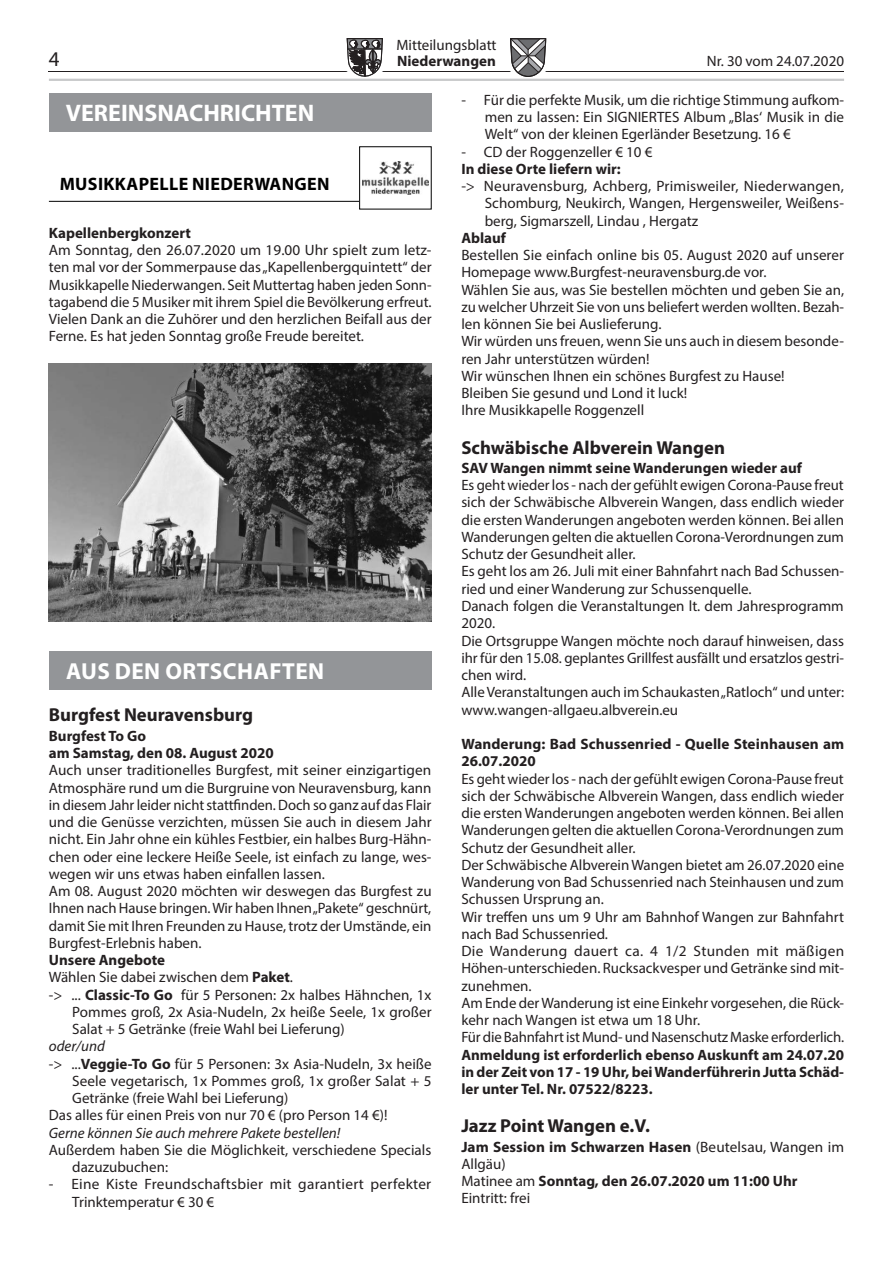
<style>
.page{position:relative;width:893px;height:1263px;background:#fff}
.page>*{position:absolute;margin:0;border:0;box-sizing:border-box;transform-origin:0 0}
.t1{font:700 24px "Myriad Pro";color:#fff}
.t2{font:700 23.25px "Myriad Pro";letter-spacing:.02em;color:#fff}
.t3{font:21px "Myriad Pro";color:#231f20}
.t4{font:700 18.75px "Myriad Pro";color:#231f20}
.t5{font:700 18px "Myriad Pro";letter-spacing:.02em;color:#000}
.t6{font:15px/17.2px "Myriad Pro";color:#231f20}
.t7{font:700 15px/17.2px "Myriad Pro";color:#231f20}
.t8{font:italic 15px "Myriad Pro";color:#231f20}
.s1{font-weight:400}
.s2{font-weight:700}
</style>
<div class="page">
<hr style="left:49px;top:71px;width:795px;height:1px;background:#231f20">
<svg style="left:347px;top:38px;width:36px;height:39px"></svg>
<svg style="left:510px;top:38px;width:36px;height:39px"></svg>
<hr style="left:49px;top:79px;width:795px;height:2px;background:#c7c8ca">
<div style="left:49px;top:93px;width:383px;height:38px;background:#939598"></div>
<hr style="left:49px;top:201px;width:382px;height:1px;background:#000">
<div style="left:360px;top:147px;width:71px;height:62px;background:#fff"></div>
<img style="left:363px;top:161px;width:65px;height:33px">
<img style="left:49px;top:363px;width:383px;height:259px">
<div style="left:49px;top:651px;width:383px;height:38px;background:#939598"></div>
<p class="t6" style="left:396px;top:36px;width:102px">Mitteilungsblatt</p>
<h3 class="t3" style="left:49px;top:46px;width:12px">4</h3>
<p class="t7" style="left:397px;top:52px;width:100px">Niederwangen</p>
<p class="t6" style="left:707px;top:52px;width:139px">Nr. 30 vom 24.07.2020</p>
<h1 class="t1" style="left:66px;top:97px;width:250px">VEREINSNACHRICHTEN</h1>
<p class="t6" style="left:485px;top:91px;width:361px;text-align:justify;text-indent:-23px">- Für die perfekte Musik, um die richtige Stimmung aufkom&shy;men zu lassen: Ein SIGNIERTES Album „Blas‘ Musik in die Welt“ von der kleinen Egerländer Besetzung. 16 €</p>
<p class="t6" style="left:461px;top:143px;width:193px">- CD der Roggenzeller € 10 €</p>
<p class="t7" style="left:461px;top:160px;width:161px">In diese Orte liefern wir:</p>
<p class="t6" style="left:485px;top:177px;width:361px;text-align:justify;text-indent:-23px">-&gt; Neuravensburg, Achberg, Primisweiler, Niederwangen, Schomburg, Neukirch, Wangen, Hergensweiler, Weißens&shy;berg, Sigmarszell, Lindau , Hergatz</p>
<p class="t7" style="left:461px;top:229px;width:46px">Ablauf</p>
<p class="t6" style="left:461px;top:246px;width:384px">Bestellen Sie einfach online bis 05. August 2020 auf unserer Homepage www.Burgfest-neuravensburg.de vor.<br>Wählen Sie aus, was Sie bestellen möchten und geben Sie an, zu welcher Uhrzeit Sie von uns beliefert werden wollten. Bezah&shy;len können Sie bei Auslieferung.<br>Wir würden uns freuen, wenn Sie uns auch in diesem besonde&shy;ren Jahr unterstützen würden!<br>Wir wünschen Ihnen ein schönes Burgfest zu Hause!<br>Bleiben Sie gesund und Lond it luck!<br>Ihre Musikkapelle Roggenzell</p>
<p class="t4" style="left:461px;top:435px;width:265px">Schwäbische Albverein Wangen</p>
<p class="t7" style="left:461px;top:459px;width:342px">SAV Wangen nimmt seine Wanderungen wieder auf</p>
<p class="t6" style="left:461px;top:476px;width:384px">Es geht wieder los - nach der gefühlt ewigen Corona-Pause freut sich der Schwäbische Albverein Wangen, dass endlich wieder die ersten Wanderungen angeboten werden können. Bei allen Wanderungen gelten die aktuellen Corona-Verordnungen zum Schutz der Gesundheit aller.<br>Es geht los am 26. Juli mit einer Bahnfahrt nach Bad Schussen&shy;ried und einer Wanderung zur Schussenquelle.<br>Danach folgen die Veranstaltungen lt. dem Jahresprogramm 2020.<br>Die Ortsgruppe Wangen möchte noch darauf hinweisen, dass ihr für den 15.08. geplantes Grillfest ausfällt und ersatzlos gestri&shy;chen wird.<br>Alle Veranstaltungen auch im Schaukasten „Ratloch“ und unter: www.wangen-allgaeu.albverein.eu</p>
<p class="t7" style="left:461px;top:735px;width:384px">Wanderung: Bad Schussenried - Quelle Steinhausen am<br>26.07.2020</p>
<p class="t6" style="left:461px;top:770px;width:384px">Es geht wieder los - nach der gefühlt ewigen Corona-Pause freut sich der Schwäbische Albverein Wangen, dass endlich wieder die ersten Wanderungen angeboten werden können. Bei allen Wanderungen gelten die aktuellen Corona-Verordnungen zum Schutz der Gesundheit aller.<br>Der Schwäbische Albverein Wangen bietet am 26.07.2020 eine Wanderung von Bad Schussenried nach Steinhausen und zum Schussen Ursprung an.<br>Wir treffen uns um 9 Uhr am Bahnhof Wangen zur Bahnfahrt nach Bad Schussenried.<br>Die Wanderung dauert ca. 4 1/2 Stunden mit mäßigen Höhen-unterschieden. Rucksackvesper und Getränke sind mit&shy;zunehmen.<br>Am Ende der Wanderung ist eine Einkehr vorgesehen, die Rück&shy;kehr nach Wangen ist etwa um 18 Uhr.<br>Für die Bahnfahrt ist Mund- und Nasenschutz Maske erforderlich.</p>
<p class="t7" style="left:461px;top:1045px;width:384px;text-align:justify">Anmeldung ist erforderlich ebenso Auskunft am 24.07.20 in der Zeit von 17 - 19 Uhr, bei Wanderführerin Jutta Schäd&shy;ler unter Tel. Nr. 07522/8223.</p>
<p class="t4" style="left:461px;top:1114px;width:190px">Jazz Point Wangen e.V.</p>
<p class="t7" style="left:461px;top:1137px;width:384px">Jam Session im Schwarzen Hasen <span class="s1">(Beutelsau, Wangen im<br>Allgäu)<br>Matinee am</span> Sonntag, den 26.07.2020 um 11:00 Uhr<br><span class="s1">Eintritt: frei</span></p>
<p class="t5" style="left:60px;top:172px;width:271px">MUSIKKAPELLE NIEDERWANGEN</p>
<p class="t7" style="left:49px;top:224px;width:144px">Kapellenbergkonzert</p>
<p class="t6" style="left:49px;top:241px;width:384px;text-align:justify">Am Sonntag, den 26.07.2020 um 19.00 Uhr spielt zum letz&shy;ten mal vor der Sommerpause das „Kapellenbergquintett“ der Musikkapelle Niederwangen. Seit Muttertag haben jeden Sonn&shy;tagabend die 5 Musiker mit ihrem Spiel die Bevölkerung erfreut.<br>Vielen Dank an die Zuhörer und den herzlichen Beifall aus der Ferne. Es hat jeden Sonntag große Freude bereitet.</p>
<h2 class="t2" style="left:66px;top:656px;width:260px">AUS DEN ORTSCHAFTEN</h2>
<p class="t4" style="left:49px;top:703px;width:206px">Burgfest Neuravensburg</p>
<p class="t7" style="left:49px;top:727px;width:226px">Burgfest To Go<br>am Samstag, den 08. August 2020</p>
<p class="t6" style="left:49px;top:761px;width:384px">Auch unser traditionelles Burgfest, mit seiner einzigartigen Atmosphäre rund um die Burgruine von Neuravensburg, kann in diesem Jahr leider nicht stattfinden. Doch so ganz auf das Flair und die Genüsse verzichten, müssen Sie auch in diesem Jahr nicht. Ein Jahr ohne ein kühles Festbier, ein halbes Burg-Hähn&shy;chen oder eine leckere Heiße Seele, ist einfach zu lange, wes&shy;wegen wir uns etwas haben einfallen lassen.<br>Am 08. August 2020 möchten wir deswegen das Burgfest zu Ihnen nach Hause bringen. Wir haben Ihnen „Pakete“ geschnürt, damit Sie mit Ihren Freunden zu Hause, trotz der Umstände, ein Burgfest-Erlebnis haben.</p>
<p class="t7" style="left:49px;top:951px;width:118px">Unsere Angebote</p>
<p class="t6" style="left:49px;top:968px;width:246px">Wählen Sie dabei zwischen dem <span class="s2">Paket</span>.</p>
<p class="t6" style="left:49px;top:986px;width:384px">-&gt; ... <span class="s2">Classic-To Go</span> für 5 Personen: 2x halbes Hähnchen, 1x</p>
<p class="t6" style="left:72px;top:1003px;width:361px">Pommes groß, 2x Asia-Nudeln, 2x heiße Seele, 1x großer</p>
<p class="t6" style="left:72px;top:1020px;width:274px">Salat + 5 Getränke (freie Wahl bei Lieferung)</p>
<p class="t8" style="left:49px;top:1037px;width:57px">oder/und</p>
<p class="t6" style="left:49px;top:1055px;width:384px">-&gt; ...<span class="s2">Veggie-To Go</span> für 5 Personen: 3x Asia-Nudeln, 3x heiße</p>
<p class="t6" style="left:72px;top:1072px;width:361px">Seele vegetarisch, 1x Pommes groß, 1x großer Salat + 5</p>
<p class="t6" style="left:72px;top:1089px;width:218px">Getränke (freie Wahl bei Lieferung)</p>
<p class="t6" style="left:49px;top:1106px;width:340px">Das alles für einen Preis von nur 70 € (pro Person 14 €)!</p>
<p class="t8" style="left:49px;top:1123px;width:293px">Gerne können Sie auch mehrere Pakete bestellen!</p>
<p class="t6" style="left:72px;top:1141px;width:361px;text-indent:-23px">Außerdem haben Sie die Möglichkeit, verschiedene Specials dazuzubuchen:</p>
<p class="t6" style="left:72px;top:1175px;width:360px;text-indent:-23px">- Eine Kiste Freundschaftsbier mit garantiert perfekter<br>Trinktemperatur € 30 €</p>
</div>
